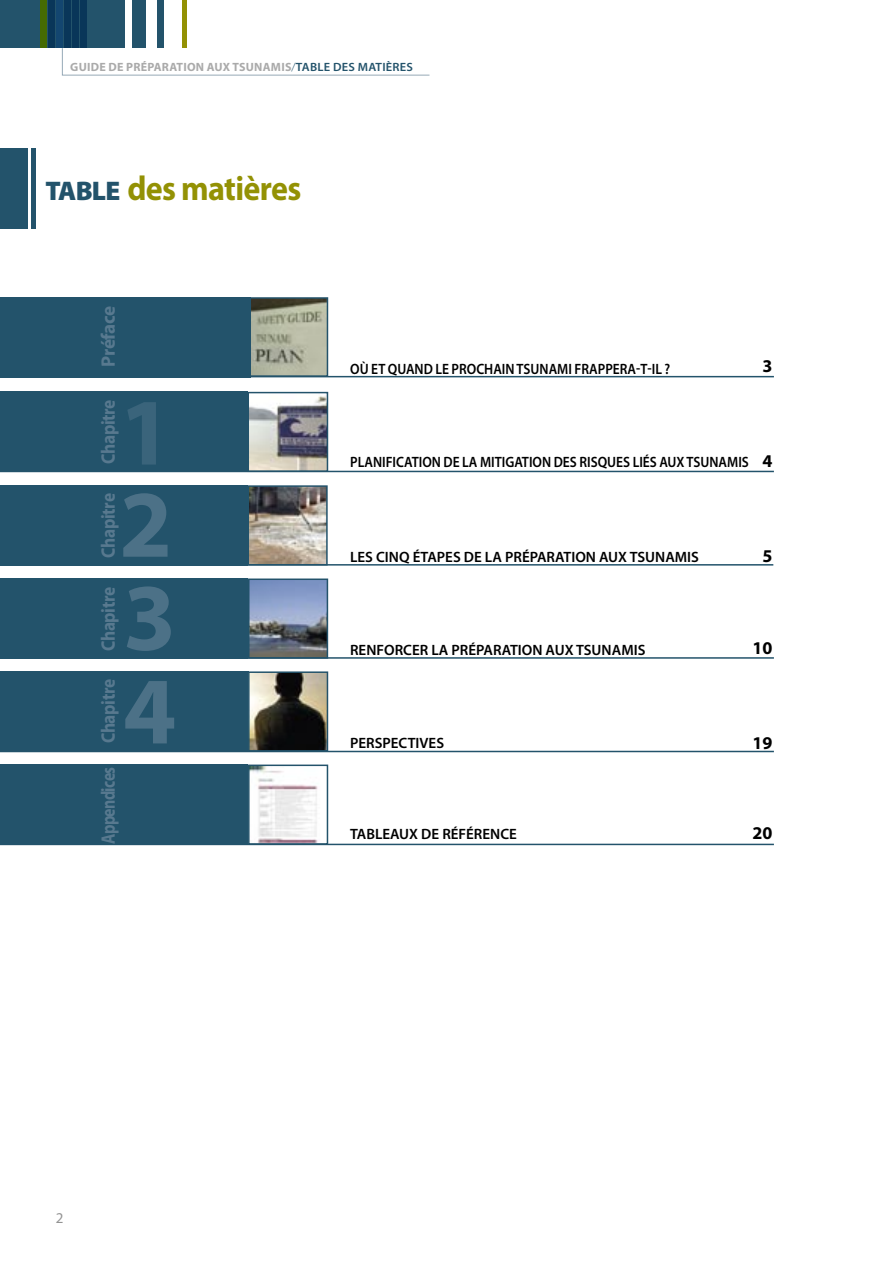
<style>
.page{position:relative;width:893px;height:1263px;background:#fff}
.page>*{position:absolute;margin:0;border:0;box-sizing:border-box;transform-origin:0 0}
.t1{font:700 96px/93.3px "Myriad Pro";color:#4c7187;text-align:justify}
.t2{font:700 96px "Myriad Pro";color:#3a647b}
.t3{font:700 34.5px "Myriad Pro";letter-spacing:-.02em;color:#939104;scale:.93 1}
.t4{font:700 19.5px "Myriad Pro";letter-spacing:-.02em;color:#58798f;scale:.89 1}
.t5{font:700 19.5px "Myriad Pro";letter-spacing:-.04em;color:#58798f;scale:.81 1}
.t6{font:700 19.5px "Myriad Pro";letter-spacing:-.02em;color:#58798f}
.t7{font:700 18px "Myriad Pro";color:#000}
.t8{font:600 15px "Myriad Pro";color:#000}
.t9{font:600 15px "Myriad Pro";color:#000;scale:.9 1}
.t10{font:15px "Myriad Pro";color:#939393}
.t11{font:700 12px "Myriad Pro";letter-spacing:.02em;color:#aaa}
.s1{font-weight:300;color:#23536b}
.s2{font-weight:600;color:#23536b}
.s3{font-weight:900;font-size:27px;color:#23536b}
</style>
<div class="page">
<svg style="left:61px;top:47px;width:369px;height:29px"></svg>
<div style="left:0;top:0;width:125px;height:48px;background:#23536b"></div>
<div style="left:133px;top:0;width:13px;height:48px;background:#23536b"></div>
<div style="left:157px;top:0;width:7px;height:48px;background:#23536b"></div>
<hr style="left:183px;top:0;width:4px;height:48px;background:#939104">
<div style="left:40px;top:0;width:7px;height:48px;background:#456b03"></div>
<div style="left:48px;top:0;width:7px;height:48px;background:#093659"></div>
<div style="left:56px;top:0;width:7px;height:48px;background:#134670"></div>
<div style="left:64px;top:0;width:6px;height:48px;background:#093659"></div>
<div style="left:72px;top:0;width:6px;height:48px;background:#093659"></div>
<div style="left:80px;top:0;width:6px;height:48px;background:#093659"></div>
<div style="left:0;top:149px;width:27px;height:80px;background:#23536b"></div>
<hr style="left:32px;top:149px;width:4px;height:80px;background:#23536b">
<div style="left:0;top:392px;width:248px;height:80px;background:#23536b"></div>
<div style="left:0;top:485px;width:248px;height:80px;background:#23536b"></div>
<div style="left:0;top:578px;width:248px;height:81px;background:#23536b"></div>
<div style="left:0;top:671px;width:248px;height:80px;background:#23536b"></div>
<div style="left:0;top:764px;width:248px;height:81px;background:#23536b"></div>
<img style="left:251px;top:300px;width:74px;height:74px">
<div style="left:248px;top:297px;width:80px;height:80px;border:2px solid #23536b"></div>
<img style="left:251px;top:396px;width:74px;height:73px">
<div style="left:248px;top:392px;width:80px;height:80px;border:2px solid #23536b"></div>
<img style="left:250px;top:488px;width:75px;height:74px">
<div style="left:247px;top:485px;width:81px;height:80px;border:2px solid #23536b"></div>
<img style="left:251px;top:581px;width:74px;height:75px">
<div style="left:248px;top:578px;width:80px;height:81px;border:2px solid #23536b"></div>
<img style="left:251px;top:674px;width:74px;height:75px">
<div style="left:248px;top:671px;width:80px;height:81px;border:2px solid #23536b"></div>
<img style="left:251px;top:767px;width:67px;height:75px">
<div style="left:248px;top:764px;width:80px;height:81px;border:2px solid #23536b"></div>
<hr style="left:0;top:471px;width:774px;height:1px;background:#23536b">
<hr style="left:48px;top:376px;width:726px;height:1px;background:#23536b">
<hr style="left:47px;top:564px;width:726px;height:2px;background:#23536b">
<hr style="left:48px;top:657px;width:726px;height:2px;background:#23536b">
<hr style="left:0;top:751px;width:774px;height:1px;background:#23536b">
<hr style="left:0;top:844px;width:774px;height:1px;background:#23536b">
<div style="left:0;top:297px;width:251px;height:80px;background:#23536b"></div>
<p class="t11" style="left:70px;top:61px;width:344px">GUIDE DE PRÉPARATION AUX TSUNAMIS<span class="s1">/</span><span class="s2">TABLE DES MATIÈRES</span></p>
<h2 class="t3" style="left:46px;top:169px;width:276px"><span class="s3">TABLE</span> des matières</h2>
<h3 class="t6" style="left:97px;top:367px;width:62px;rotate:-90deg">Préface</h3>
<h3 class="t4" style="left:97px;top:464px;width:74px;rotate:-90deg">Chapitre</h3>
<h3 class="t4" style="left:97px;top:558px;width:74px;rotate:-90deg">Chapitre</h3>
<h3 class="t4" style="left:97px;top:651px;width:74px;rotate:-90deg">Chapitre</h3>
<h3 class="t4" style="left:97px;top:743px;width:74px;rotate:-90deg">Chapitre</h3>
<h3 class="t5" style="left:97px;top:844px;width:97px;rotate:-90deg">Appendices</h3>
<h1 class="t2" style="left:119px;top:378px;width:55px">1</h1>
<h1 class="t1" style="left:119px;top:479px;width:59px">2<br>3<br>4</h1>
<p class="t9" style="left:350px;top:361px;width:357px">OÙ ET QUAND LE PROCHAIN TSUNAMI FRAPPERA-T-IL ?</p>
<p class="t7" style="left:762px;top:355px;width:11px">3</p>
<p class="t9" style="left:350px;top:454px;width:444px">PLANIFICATION DE LA MITIGATION DES RISQUES LIÉS AUX TSUNAMIS</p>
<p class="t7" style="left:762px;top:450px;width:11px">4</p>
<p class="t8" style="left:350px;top:549px;width:350px">LES CINQ ÉTAPES DE LA PRÉPARATION AUX TSUNAMIS</p>
<p class="t7" style="left:762px;top:545px;width:11px">5</p>
<p class="t8" style="left:350px;top:642px;width:297px">RENFORCER LA PRÉPARATION AUX TSUNAMIS</p>
<p class="t7" style="left:752px;top:638px;width:21px">10</p>
<p class="t8" style="left:350px;top:735px;width:96px">PERSPECTIVES</p>
<p class="t7" style="left:752px;top:733px;width:21px">19</p>
<p class="t8" style="left:350px;top:826px;width:168px">TABLEAUX DE RÉFÉRENCE</p>
<p class="t7" style="left:752px;top:823px;width:21px">20</p>
<p class="t10" style="left:56px;top:1210px;width:9px">2</p>
</div>
